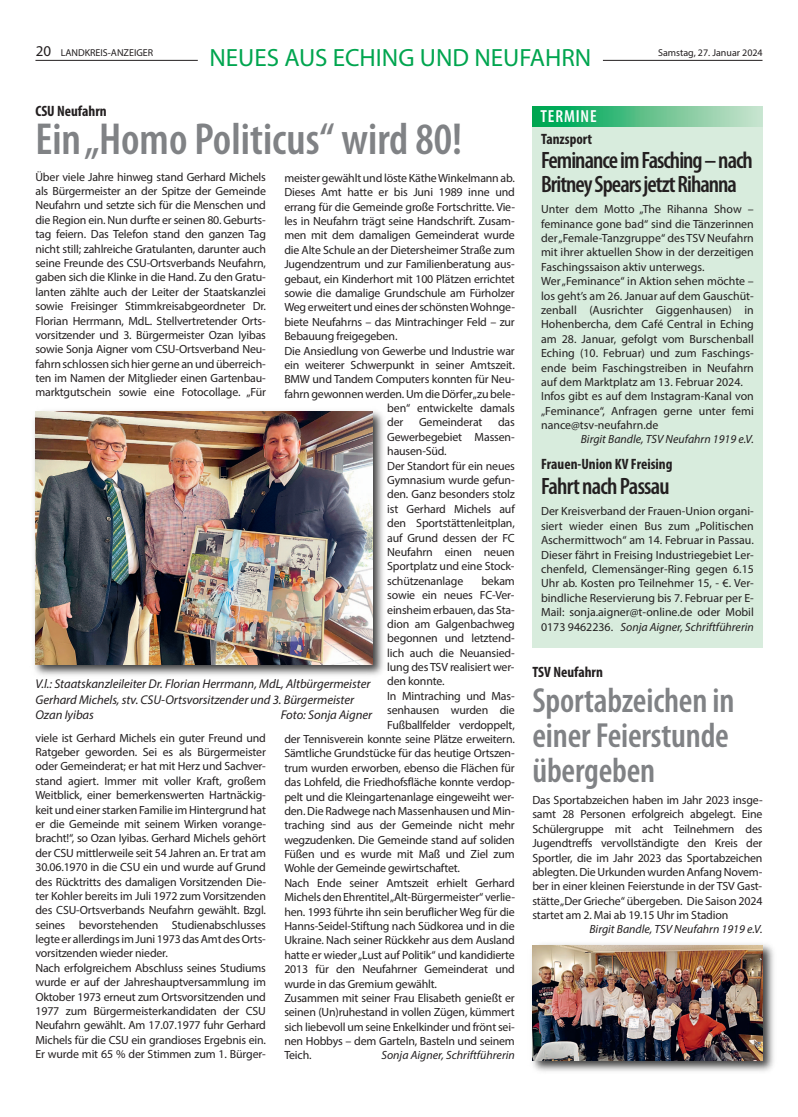
<style>
.page{position:relative;width:798px;height:1117px;background:#fff}
.page>*{position:absolute;margin:0;border:0;box-sizing:border-box;transform-origin:0 0}
.t1{font:600 condensed 45px "Myriad Pro";color:#808285}
.t2{font:600 condensed 35px/35px "Myriad Pro";letter-spacing:-.005em;color:#808285}
.t3{font:25px "Myriad Pro";color:#00a54f}
.t4{font:600 condensed 23.75px/23.8px "Myriad Pro";letter-spacing:-.04em;color:#231f20}
.t5{font:600 condensed 17.5px "Myriad Pro";letter-spacing:.05em;color:#fff}
.t6{font:700 condensed 15px "Myriad Pro";color:#231f20}
.t7{font:italic 12.75px/15.4px "Myriad Pro";letter-spacing:-.005em;color:#231f20}
.t8{font:11.88px/14.4px "Myriad Pro";letter-spacing:-.015em;color:#231f20;text-align:justify}
.t9{font:italic 11.88px "Myriad Pro";color:#231f20}
.t10{font:10px "Myriad Pro";color:#231f20}
.s1{font-size:15px}
.s2{font-style:italic}
</style>
<div class="page">
<div style="left:531px;top:113px;width:231px;height:535px;background:#d8ecdd"></div>
<div style="left:531px;top:106px;width:231px;height:21px;background:linear-gradient(to right,#00a249,#cee2ce)"></div>
<hr style="left:35px;top:60px;width:727px;height:1px;background:#231f20">
<div style="left:198px;top:49px;width:404px;height:24px;background:#fff"></div>
<img style="left:34px;top:411px;width:350px;height:265px">
<img style="left:35px;top:411px;width:337px;height:253px">
<img style="left:532px;top:944px;width:242px;height:128px">
<img style="left:532px;top:944px;width:230px;height:115px">
<p class="t10" style="left:36px;top:49px;width:119px"><span class="s1">20</span> LANDKREIS-ANZEIGER</p>
<p class="t10" style="left:657px;top:49px;width:106px">Samstag, 27. Januar 2024</p>
<p class="t3" style="left:209px;top:49px;width:383px">NEUES AUS ECHING UND NEUFAHRN</p>
<p class="t6" style="left:35px;top:106px;width:73px">CSU Neufahrn</p>
<p class="t1" style="left:35px;top:123px;width:428px">Ein „Homo Politicus“ wird 80!</p>
<p class="t8" style="left:35px;top:170px;width:232px">Über viele Jahre hinweg stand Gerhard Michels als Bürgermeister an der Spitze der Gemeinde Neufahrn und setzte sich für die Menschen und die Region ein. Nun durfte er seinen 80. Geburts&shy;tag feiern. Das Telefon stand den ganzen Tag nicht still; zahlreiche Gratulanten, darunter auch seine Freunde des CSU-Ortsverbands Neufahrn, gaben sich die Klinke in die Hand. Zu den Gratu&shy;lanten zählte auch der Leiter der Staatskanzlei sowie Freisinger Stimmkreisabgeordneter Dr.<br>Florian Herrmann, MdL. Stellvertretender Orts&shy;vorsitzender und 3. Bürgermeister Ozan Iyibas sowie Sonja Aigner vom CSU-Ortsverband Neu&shy;fahrn schlossen sich hier gerne an und überreich&shy;ten im Namen der Mitglieder einen Gartenbau&shy;marktgutschein sowie eine Fotocollage. „Für</p>
<p class="t8" style="left:284px;top:172px;width:232px">meister gewählt und löste Käthe Winkelmann ab.<br>Dieses Amt hatte er bis Juni 1989 inne und errang für die Gemeinde große Fortschritte. Vie&shy;les in Neufahrn trägt seine Handschrift. Zusam&shy;men mit dem damaligen Gemeinderat wurde die Alte Schule an der Dietersheimer Straße zum Jugendzentrum und zur Familienberatung aus&shy;gebaut, ein Kinderhort mit 100 Plätzen errichtet sowie die damalige Grundschule am Fürholzer Weg erweitert und eines der schönsten Wohnge&shy;biete Neufahrns – das Mintrachinger Feld – zur Bebauung freigegeben.</p>
<p class="t8" style="left:284px;top:344px;width:232px">Die Ansiedlung von Gewerbe und Industrie war</p>
<p class="t8" style="left:284px;top:358px;width:232px">ein weiterer Schwerpunkt in seiner Amtszeit.</p>
<p class="t8" style="left:284px;top:373px;width:232px">BMW und Tandem Computers konnten für Neu-</p>
<p class="t8" style="left:284px;top:387px;width:232px">fahrn gewonnen werden. Um die Dörfer „zu bele-</p>
<p class="t8" style="left:387px;top:402px;width:129px">ben“ entwickelte damals</p>
<p class="t8" style="left:387px;top:416px;width:18px">der</p>
<p class="t8" style="left:419px;top:416px;width:65px">Gemeinderat</p>
<p class="t8" style="left:387px;top:416px;width:129px;text-indent:111px">das Gewerbegebiet Massen&shy;hausen-Süd.</p>
<p class="t8" style="left:387px;top:459px;width:129px">Der Standort für ein neues Gymnasium wurde gefun&shy;den. Ganz besonders stolz ist Gerhard Michels auf den Sportstättenleitplan, auf Grund dessen der FC Neufahrn einen neuen Sportplatz und eine Stock&shy;schützenanlage</p>
<p class="t8" style="left:387px;top:574px;width:129px;text-indent:94px">bekam sowie ein neues FC-Ver&shy;einsheim erbauen, das Sta&shy;dion am Galgenbachweg begonnen und letztend&shy;lich auch die Neuansied&shy;lung des TSV realisiert wer&shy;den konnte.</p>
<p class="t8" style="left:387px;top:689px;width:129px">In Mintraching und Mas-</p>
<p class="t8" style="left:387px;top:703px;width:129px">senhausen wurden die</p>
<p class="t8" style="left:387px;top:718px;width:129px">Fußballfelder verdoppelt,</p>
<p class="t8" style="left:284px;top:732px;width:232px">der Tennisverein konnte seine Plätze erweitern.</p>
<p class="t8" style="left:284px;top:747px;width:232px">Sämtliche Grundstücke für das heutige Ortszen-</p>
<p class="t8" style="left:284px;top:761px;width:232px">trum wurden erworben, ebenso die Flächen für</p>
<p class="t8" style="left:284px;top:775px;width:232px">das Lohfeld, die Friedhofsfläche konnte verdop-</p>
<p class="t8" style="left:284px;top:790px;width:232px">pelt und die Kleingartenanlage eingeweiht wer-</p>
<p class="t8" style="left:284px;top:804px;width:232px">den. Die Radwege nach Massenhausen und Min-</p>
<p class="t8" style="left:284px;top:818px;width:232px">traching sind aus der Gemeinde nicht mehr</p>
<p class="t8" style="left:284px;top:833px;width:232px">wegzudenken. Die Gemeinde stand auf soliden</p>
<p class="t8" style="left:284px;top:847px;width:232px">Füßen und es wurde mit Maß und Ziel zum</p>
<p class="t8" style="left:284px;top:862px;width:177px">Wohle der Gemeinde gewirtschaftet.</p>
<p class="t8" style="left:284px;top:876px;width:232px">Nach Ende seiner Amtszeit erhielt Gerhard Michels den Ehrentitel „Alt-Bürgermeister“ verlie&shy;hen. 1993 führte ihn sein beruflicher Weg für die Hanns-Seidel-Stiftung nach Südkorea und in die Ukraine. Nach seiner Rückkehr aus dem Ausland hatte er wieder „Lust auf Politik“ und kandidierte 2013 für den Neufahrner Gemeinderat und wurde in das Gremium gewählt.</p>
<p class="t8" style="left:284px;top:991px;width:232px">Zusammen mit seiner Frau Elisabeth genießt er seinen (Un)ruhestand in vollen Zügen, kümmert sich liebevoll um seine Enkelkinder und frönt sei&shy;nen Hobbys – dem Garteln, Basteln und seinem Teich.</p>
<p class="t7" style="left:35px;top:677px;width:336px">V.l.: Staatskanzleileiter Dr. Florian Herrmann, MdL, Altbürgermeister<br>Gerhard Michels, stv. CSU-Ortsvorsitzender und 3. Bürgermeister<br>Ozan Iyibas</p>
<p class="t7" style="left:280px;top:708px;width:93px">Foto: Sonja Aigner</p>
<p class="t8" style="left:35px;top:731px;width:232px">viele ist Gerhard Michels ein guter Freund und Ratgeber geworden. Sei es als Bürgermeister oder Gemeinderat; er hat mit Herz und Sachver&shy;stand agiert. Immer mit voller Kraft, großem Weitblick, einer bemerkenswerten Hartnäckig&shy;keit und einer starken Familie im Hintergrund hat er die Gemeinde mit seinem Wirken vorange&shy;bracht!“, so Ozan Iyibas. Gerhard Michels gehört der CSU mittlerweile seit 54 Jahren an. Er trat am 30.06.1970 in die CSU ein und wurde auf Grund des Rücktritts des damaligen Vorsitzenden Die&shy;ter Kohler bereits im Juli 1972 zum Vorsitzenden des CSU-Ortsverbands Neufahrn gewählt. Bzgl. seines bevorstehenden Studienabschlusses legte er allerdings im Juni 1973 das Amt des Orts&shy;vorsitzenden wieder nieder.</p>
<p class="t8" style="left:35px;top:961px;width:232px">Nach erfolgreichem Abschluss seines Studiums wurde er auf der Jahreshauptversammlung im Oktober 1973 erneut zum Ortsvorsitzenden und 1977 zum Bürgermeisterkandidaten der CSU Neufahrn gewählt. Am 17.07.1977 fuhr Gerhard Michels für die CSU ein grandioses Ergebnis ein.<br>Er wurde mit 65 % der Stimmen zum 1. Bürger-</p>
<p class="t9" style="left:381px;top:1050px;width:135px">Sonja Aigner, Schriftführerin</p>
<p class="t5" style="left:540px;top:110px;width:58px">TERMINE</p>
<p class="t6" style="left:541px;top:134px;width:53px">Tanzsport</p>
<p class="t4" style="left:541px;top:150px;width:213px">Feminance im Fasching – nach<br>Britney Spears jetzt Rihanna</p>
<p class="t8" style="left:541px;top:203px;width:214px">Unter dem Motto „The Rihanna Show – feminance gone bad“ sind die Tänzerinnen der „Female-Tanzgruppe“ des TSV Neufahrn mit ihrer aktuellen Show in der derzeitigen Faschingssaison aktiv unterwegs.</p>
<p class="t8" style="left:541px;top:275px;width:214px">Wer „Feminance“ in Aktion sehen möchte – los geht’s am 26. Januar auf dem Gauschüt&shy;zenball (Ausrichter Giggenhausen) in Hohenbercha, dem Café Central in Eching am 28. Januar, gefolgt vom Burschenball Eching (10. Februar) und zum Faschings&shy;ende beim Faschingstreiben in Neufahrn auf dem Marktplatz am 13. Februar 2024.</p>
<p class="t8" style="left:541px;top:390px;width:214px">Infos gibt es auf dem Instagram-Kanal von „Feminance“, Anfragen gerne unter femi nance@tsv-neufahrn.de</p>
<p class="t9" style="left:580px;top:435px;width:174px">Birgit Bandle, TSV Neufahrn 1919 e.V.</p>
<p class="t6" style="left:541px;top:458px;width:133px">Frauen-Union KV Freising</p>
<p class="t4" style="left:541px;top:476px;width:130px">Fahrt nach Passau</p>
<p class="t8" style="left:541px;top:505px;width:214px">Der Kreisverband der Frauen-Union organi&shy;siert wieder einen Bus zum „Politischen Aschermittwoch“ am 14. Februar in Passau.<br>Dieser fährt in Freising Industriegebiet Ler&shy;chenfeld, Clemensänger-Ring gegen 6.15<br>Uhr ab. Kosten pro Teilnehmer 15, - €. Ver&shy;bindliche Reservierung bis 7. Februar per E-Mail: sonja.aigner@t-online.de oder Mobil 0173 9462236. <span class="s2">Sonja Aigner, Schriftführerin</span></p>
<p class="t6" style="left:532px;top:667px;width:72px">TSV Neufahrn</p>
<p class="t2" style="left:532px;top:686px;width:203px">Sportabzeichen in einer Feierstunde übergeben</p>
<p class="t8" style="left:532px;top:793px;width:232px">Das Sportabzeichen haben im Jahr 2023 insge&shy;samt 28 Personen erfolgreich abgelegt. Eine Schülergruppe mit acht Teilnehmern des Jugendtreffs vervollständigte den Kreis der Sportler, die im Jahr 2023 das Sportabzeichen ablegten. Die Urkunden wurden Anfang Novem&shy;ber in einer kleinen Feierstunde in der TSV Gast&shy;stätte „Der Grieche“ übergeben. Die Saison 2024 startet am 2. Mai ab 19.15 Uhr im Stadion</p>
<p class="t9" style="left:589px;top:924px;width:174px">Birgit Bandle, TSV Neufahrn 1919 e.V.</p>
</div>
